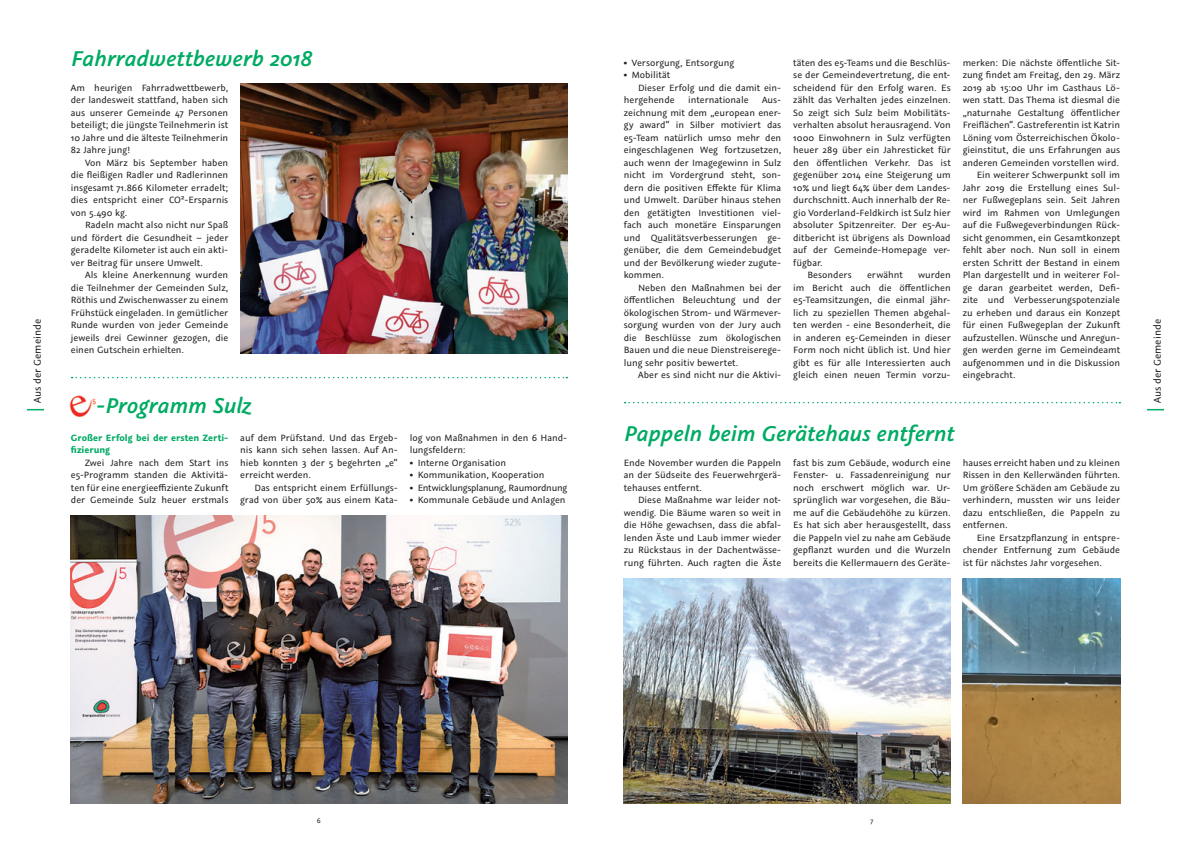
<style>
.page{position:relative;width:1191px;height:842px;background:#fff}
.page>*{position:absolute;margin:0;border:0;box-sizing:border-box;transform-origin:0 0}
.t1{font:italic 24px "Graublau Sans Smbold";letter-spacing:-.005em;color:#00ab63}
.t2{font:11px "Graublau Sans";color:#231f20}
.t3{font:10.2px/12.5px "Graublau Sans";color:#231f20;text-align:justify}
.t4{font:700 10.2px/12.5px "Graublau Sans";color:#00ab63}
.t5{font:10.2px "Graublau Sans";letter-spacing:-.025em;color:#231f20}
.t6{font:7.5px "Graublau Sans";color:#231f20}
</style>
<div class="page">
<svg style="left:1147px;top:409px;width:17px;height:1px"></svg>
<img style="left:624px;top:578px;width:326px;height:225px">
<img style="left:962px;top:578px;width:158px;height:225px">
<img style="left:69px;top:395px;width:27px;height:22px">
<img style="left:71px;top:516px;width:496px;height:287px">
<svg style="left:624px;top:402px;width:496px;height:1px"></svg>
<svg style="left:72px;top:377px;width:495px;height:1px"></svg>
<img style="left:240px;top:84px;width:327px;height:269px">
<svg style="left:27px;top:409px;width:17px;height:1px"></svg>
<p class="t2" style="left:31px;top:403px;width:86px;rotate:-90deg">Aus der Gemeinde</p>
<h1 class="t1" style="left:71px;top:42px;width:243px">Fahrradwettbewerb 2018</h1>
<p class="t3" style="left:71px;top:81px;width:159px">Am heurigen Fahrradwettbewerb, der landesweit stattfand, haben sich aus unserer Gemeinde 47 Personen beteiligt; die jüngste Teilnehmerin ist 10 Jahre und die älteste Teilnehmerin 82 Jahre jung!</p>
<p class="t3" style="left:71px;top:156px;width:159px;text-indent:14px">Von März bis September haben die fleißigen Radler und Radlerinnen insgesamt 71.866 Kilometer erradelt; dies entspricht einer CO²-Ersparnis von 5.490 kg.</p>
<p class="t3" style="left:71px;top:219px;width:159px;text-indent:14px">Radeln macht also nicht nur Spaß und fördert die Gesundheit – jeder geradelte Kilometer ist auch ein akti&shy;ver Beitrag für unsere Umwelt.</p>
<p class="t3" style="left:71px;top:269px;width:159px;text-indent:14px">Als kleine Anerkennung wurden die Teilnehmer der Gemeinden Sulz, Röthis und Zwischenwasser zu einem Frühstück eingeladen. In gemütlicher Runde wurden von jeder Gemeinde jeweils drei Gewinner gezogen, die einen Gutschein erhielten.</p>
<h1 class="t1" style="left:96px;top:390px;width:156px">-Programm Sulz</h1>
<p class="t4" style="left:71px;top:431px;width:159px">Großer Erfolg bei der ersten Zerti&shy;fizierung</p>
<p class="t3" style="left:71px;top:456px;width:159px;text-indent:14px">Zwei Jahre nach dem Start ins e5-Programm standen die Aktivitä&shy;ten für eine energieeffiziente Zukunft der Gemeinde Sulz heuer erstmals</p>
<p class="t3" style="left:240px;top:431px;width:159px">auf dem Prüfstand. Und das Ergeb&shy;nis kann sich sehen lassen. Auf An&shy;hieb konnten 3 der 5 begehrten „e“ erreicht werden.</p>
<p class="t3" style="left:240px;top:481px;width:159px;text-align:right">Das entspricht einem Erfüllungs&shy;grad von über 50% aus einem Kata-</p>
<p class="t3" style="left:410px;top:431px;width:159px">log von Maßnahmen in den 6 Hand&shy;lungsfeldern:</p>
<p class="t3" style="left:410px;top:456px;width:98px">• Interne Organisation</p>
<p class="t3" style="left:410px;top:469px;width:136px">• Kommunikation, Kooperation</p>
<p class="t5" style="left:410px;top:482px;width:159px">• Entwicklungsplanung, Raumordnung</p>
<p class="t3" style="left:410px;top:494px;width:157px">• Kommunale Gebäude und Anlagen</p>
<p class="t3" style="left:624px;top:56px;width:112px">• Versorgung, Entsorgung</p>
<p class="t3" style="left:624px;top:69px;width:48px">• Mobilität</p>
<p class="t3" style="left:638px;top:81px;width:145px">Dieser Erfolg und die damit ein-</p>
<p class="t3" style="left:624px;top:94px;width:52px">hergehende</p>
<p class="t3" style="left:688px;top:94px;width:62px">internationale</p>
<p class="t3" style="left:624px;top:94px;width:159px;text-indent:138px">Aus&shy;zeichnung mit dem „european ener&shy;gy award“ in Silber motiviert das e5-Team natürlich umso mehr den eingeschlagenen Weg fortzusetzen, auch wenn der Imagegewinn in Sulz nicht im Vordergrund steht, son&shy;dern die positiven Effekte für Klima und Umwelt. Darüber hinaus stehen den getätigten Investitionen viel&shy;fach auch monetäre Einsparungen und Qualitätsverbesserungen ge&shy;genüber, die dem Gemeindebudget und der Bevölkerung wieder zugute&shy;kommen.</p>
<p class="t3" style="left:624px;top:281px;width:159px;text-indent:14px">Neben den Maßnahmen bei der öffentlichen Beleuchtung und der ökologischen Strom- und Wärmever&shy;sorgung wurden von der Jury auch die Beschlüsse zum ökologischen Bauen und die neue Dienstreiserege&shy;lung sehr positiv bewertet.</p>
<p class="t3" style="left:638px;top:369px;width:145px">Aber es sind nicht nur die Aktivi-</p>
<p class="t3" style="left:793px;top:56px;width:159px">täten des e5-Teams und die Beschlüs-</p>
<p class="t3" style="left:793px;top:69px;width:159px">se der Gemeindevertretung, die ent-</p>
<p class="t3" style="left:793px;top:81px;width:159px">scheidend für den Erfolg waren. Es</p>
<p class="t3" style="left:793px;top:94px;width:159px">zählt das Verhalten jedes einzelnen.</p>
<p class="t3" style="left:793px;top:106px;width:159px">So zeigt sich Sulz beim Mobilitäts-</p>
<p class="t3" style="left:793px;top:119px;width:159px">verhalten absolut herausragend. Von</p>
<p class="t3" style="left:793px;top:131px;width:159px">1000 Einwohnern in Sulz verfügten</p>
<p class="t3" style="left:793px;top:144px;width:159px">heuer 289 über ein Jahresticket für</p>
<p class="t3" style="left:793px;top:156px;width:159px">den öffentlichen Verkehr. Das ist</p>
<p class="t3" style="left:793px;top:169px;width:159px">gegenüber 2014 eine Steigerung um</p>
<p class="t3" style="left:793px;top:181px;width:159px">10% und liegt 64% über dem Landes-</p>
<p class="t3" style="left:793px;top:194px;width:159px">durchschnitt. Auch innerhalb der Re-</p>
<p class="t3" style="left:793px;top:206px;width:159px">gio Vorderland-Feldkirch ist Sulz hier</p>
<p class="t3" style="left:793px;top:219px;width:159px">absoluter Spitzenreiter. Der e5-Au-</p>
<p class="t3" style="left:793px;top:231px;width:159px">ditbericht ist übrigens als Download</p>
<p class="t3" style="left:793px;top:244px;width:159px">auf der Gemeinde-Homepage ver-</p>
<p class="t3" style="left:793px;top:256px;width:31px">fügbar.</p>
<p class="t3" style="left:807px;top:269px;width:46px">Besonders</p>
<p class="t3" style="left:867px;top:269px;width:37px">erwähnt</p>
<p class="t3" style="left:793px;top:269px;width:159px;text-indent:125px">wurden im Bericht auch die öffentlichen e5-Teamsitzungen, die einmal jähr&shy;lich zu speziellen Themen abgehal&shy;ten werden - eine Besonderheit, die in anderen e5-Gemeinden in dieser Form noch nicht üblich ist. Und hier gibt es für alle Interessierten auch gleich einen neuen Termin vorzu-</p>
<p class="t3" style="left:962px;top:56px;width:159px">merken: Die nächste öffentliche Sit-</p>
<p class="t3" style="left:962px;top:69px;width:159px">zung findet am Freitag, den 29. März</p>
<p class="t3" style="left:962px;top:81px;width:159px">2019 ab 15:00 Uhr im Gasthaus Lö-</p>
<p class="t3" style="left:962px;top:94px;width:159px">wen statt. Das Thema ist diesmal die</p>
<p class="t3" style="left:962px;top:106px;width:159px">„naturnahe Gestaltung öffentlicher</p>
<p class="t3" style="left:962px;top:119px;width:159px">Freiflächen“. Gastreferentin ist Katrin</p>
<p class="t3" style="left:962px;top:131px;width:159px">Löning vom Österreichischen Ökolo-</p>
<p class="t3" style="left:962px;top:144px;width:159px">gieinstitut, die uns Erfahrungen aus</p>
<p class="t3" style="left:962px;top:156px;width:158px">anderen Gemeinden vorstellen wird.</p>
<p class="t3" style="left:977px;top:169px;width:145px">Ein weiterer Schwerpunkt soll im</p>
<p class="t3" style="left:962px;top:181px;width:159px">Jahr 2019 die Erstellung eines Sul-</p>
<p class="t3" style="left:962px;top:194px;width:159px">ner Fußwegeplans sein. Seit Jahren</p>
<p class="t3" style="left:962px;top:206px;width:159px">wird im Rahmen von Umlegungen</p>
<p class="t3" style="left:962px;top:219px;width:159px">auf die Fußwegeverbindungen Rück-</p>
<p class="t3" style="left:962px;top:231px;width:159px">sicht genommen, ein Gesamtkonzept</p>
<p class="t3" style="left:962px;top:244px;width:159px">fehlt aber noch. Nun soll in einem</p>
<p class="t3" style="left:962px;top:256px;width:159px">ersten Schritt der Bestand in einem</p>
<p class="t3" style="left:962px;top:269px;width:159px">Plan dargestellt und in weiterer Fol-</p>
<p class="t3" style="left:962px;top:281px;width:159px">ge daran gearbeitet werden, Defi-</p>
<p class="t3" style="left:962px;top:294px;width:159px">zite und Verbesserungspotenziale</p>
<p class="t3" style="left:962px;top:306px;width:159px">zu erheben und daraus ein Konzept</p>
<p class="t3" style="left:962px;top:319px;width:159px">für einen Fußwegeplan der Zukunft</p>
<p class="t3" style="left:962px;top:331px;width:159px">aufzustellen. Wünsche und Anregun-</p>
<p class="t3" style="left:962px;top:344px;width:159px">gen werden gerne im Gemeindeamt</p>
<p class="t3" style="left:962px;top:356px;width:159px">aufgenommen und in die Diskussion</p>
<p class="t3" style="left:962px;top:369px;width:54px">eingebracht.</p>
<h1 class="t1" style="left:624px;top:417px;width:332px">Pappeln beim Gerätehaus entfernt</h1>
<p class="t3" style="left:793px;top:456px;width:159px">fast bis zum Gebäude, wodurch eine Fenster- u. Fassadenreinigung nur noch erschwert möglich war. Ur&shy;sprünglich war vorgesehen, die Bäu&shy;me auf die Gebäudehöhe zu kürzen.<br>Es hat sich aber herausgestellt, dass die Pappeln viel zu nahe am Gebäude gepflanzt wurden und die Wurzeln bereits die Kellermauern des Geräte-</p>
<p class="t3" style="left:962px;top:456px;width:159px">hauses erreicht haben und zu kleinen Rissen in den Kellerwänden führten.<br>Um größere Schäden am Gebäude zu verhindern, mussten wir uns leider dazu entschließen, die Pappeln zu entfernen.</p>
<p class="t3" style="left:624px;top:456px;width:159px">Ende November wurden die Pappeln an der Südseite des Feuerwehrgerä&shy;tehauses entfernt.</p>
<p class="t3" style="left:624px;top:494px;width:159px;text-indent:14px">Diese Maßnahme war leider not&shy;wendig. Die Bäume waren so weit in die Höhe gewachsen, dass die abfal&shy;lenden Äste und Laub immer wieder zu Rückstaus in der Dachentwässe&shy;rung führten. Auch ragten die Äste</p>
<p class="t3" style="left:962px;top:531px;width:159px;text-indent:14px">Eine Ersatzpflanzung in entspre&shy;chender Entfernung zum Gebäude ist für nächstes Jahr vorgesehen.</p>
<p class="t2" style="left:1150px;top:403px;width:86px;rotate:-90deg">Aus der Gemeinde</p>
<p class="t6" style="left:317px;top:816px;width:6px">6</p>
<p class="t6" style="left:870px;top:816px;width:4px">7</p>
</div>
